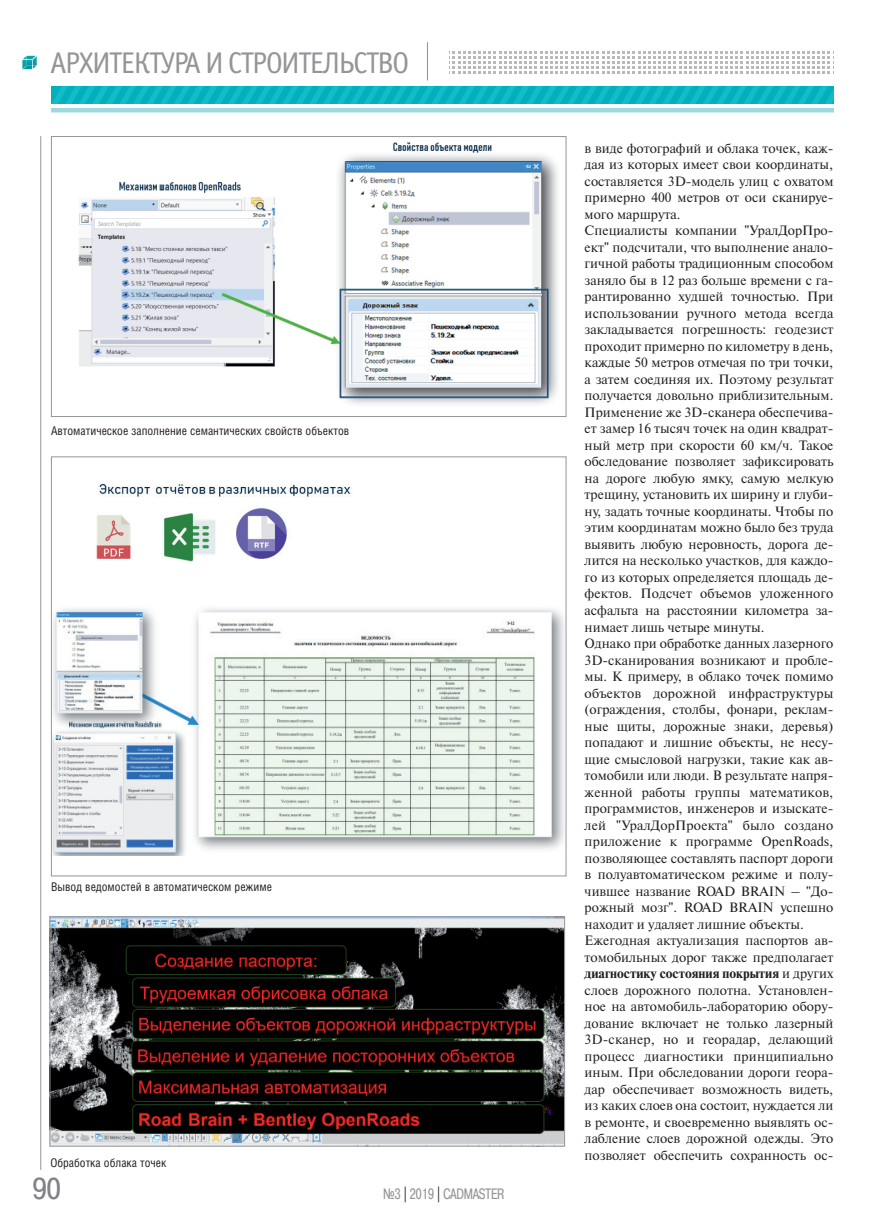
<style>
.page{position:relative;width:893px;height:1221px;background:#fff}
.page>*{position:absolute;margin:0;border:0;box-sizing:border-box;transform-origin:0 0}
.t1{font:30px "Officina Sans C";letter-spacing:-.05em;color:#939598}
.t2{font:30px "Pragmatica Cond C";color:#808285;scale:1.07 1}
.t3{font:15px "Pragmatica Cond C";color:#939598;scale:.9 1}
.t4{font:13.5px/16.5px "Newton C";color:#231f20}
.t5{font:12px "Helios Cond";color:#231f20}
.s1{color:#231f20}
.s2{font-weight:700}
</style>
<div class="page">
<svg style="left:22px;top:55px;width:15px;height:15px"></svg>
<hr style="left:427px;top:42px;width:1px;height:38px;background:#939598">
<svg style="left:449px;top:51px;width:385px;height:23px"></svg>
<svg style="left:52px;top:86px;width:781px;height:18px;background:#09b5c0"></svg>
<hr style="left:51px;top:108px;width:782px;height:4px;background:#9ed9e0">
<hr style="left:40px;top:136px;width:1px;height:1033px;background:#939598">
<img style="left:78px;top:141px;width:480px;height:264px">
<div style="left:51px;top:136px;width:515px;height:281px;border:1px solid #939598"></div>
<img style="left:53px;top:608px;width:511px;height:247px">
<img style="left:52px;top:918px;width:511px;height:226px">
<div style="left:50px;top:916px;width:515px;height:230px;border:1px solid #939598"></div>
<img style="left:96px;top:483px;width:256px;height:79px">
<h1 class="t1" style="left:50px;top:51px;width:360px">АРХИТЕКТУРА И СТРОИТЕЛЬСТВО</h1>
<p class="t5" style="left:51px;top:426px;width:300px">Автоматическое заполнение семантических свойств объектов</p>
<p class="t5" style="left:51px;top:881px;width:222px">Вывод ведомостей в автоматическом режиме</p>
<p class="t5" style="left:50px;top:1158px;width:118px">Обработка облака точек</p>
<h1 class="t2" style="left:33px;top:1171px;width:27px">90</h1>
<p class="t3" style="left:383px;top:1185px;width:136px">¹3 <span class="s1">|</span> 2019 <span class="s1">|</span> CADMASTER</p>
<p class="t4" style="left:585px;top:141px;width:250px">в виде фотографий и облака точек, каж&shy;дая из которых имеет свои координаты, составляется 3D-модель улиц с охватом примерно 400 метров от оси сканируе&shy;мого маршрута.<br>Специалисты компании "УралДорПро&shy;ект" подсчитали, что выполнение анало&shy;гичной работы традиционным способом заняло бы в 12 раз больше времени с га&shy;рантированно худшей точностью. При использовании ручного метода всегда закладывается погрешность: геодезист проходит примерно по километру в день, каждые 50 метров отмечая по три точки, а затем соединяя их. Поэтому результат получается довольно приблизительным.<br>Применение же 3D-сканера обеспечива&shy;ет замер 16 тысяч точек на один квадрат&shy;ный метр при скорости 60 км/ч. Такое обследование позволяет зафиксировать на дороге любую ямку, самую мелкую трещину, установить их ширину и глуби&shy;ну, задать точные координаты. Чтобы по этим координатам можно было без труда выявить любую неровность, дорога де&shy;лится на несколько участков, для каждо&shy;го из которых определяется площадь де&shy;фектов. Подсчет объемов уложенного асфальта на расстоянии километра за&shy;нимает лишь четыре минуты.<br>Однако при обработке данных лазерного 3D-сканирования возникают и пробле&shy;мы. К примеру, в облако точек помимо объектов дорожной инфраструктуры (ограждения, столбы, фонари, реклам&shy;ные щиты, дорожные знаки, деревья) попадают и лишние объекты, не несу&shy;щие смысловой нагрузки, такие как ав&shy;томобили или люди. В результате напря&shy;женной работы группы математиков, программистов, инженеров и изыскате&shy;лей "УралДорПроекта" было создано приложение к программе OpenRoads, позволяющее составлять паспорт дороги в полуавтоматическом режиме и полу&shy;чившее название ROAD BRAIN – "До&shy;рожный мозг". ROAD BRAIN успешно находит и удаляет лишние объекты.<br>Ежегодная актуализация паспортов ав&shy;томобильных дорог также предполагает <span class="s2">диагностику состояния покрытия</span> и других слоев дорожного полотна. Установлен&shy;ное на автомобиль-лабораторию обору&shy;дование включает не только лазерный 3D-сканер, но и георадар, делающий процесс диагностики принципиально иным. При обследовании дороги геора&shy;дар обеспечивает возможность видеть, из каких слоев она состоит, нуждается ли в ремонте, и своевременно выявлять ос&shy;лабление слоев дорожной одежды. Это позволяет обеспечить сохранность ос-</p>
</div>
